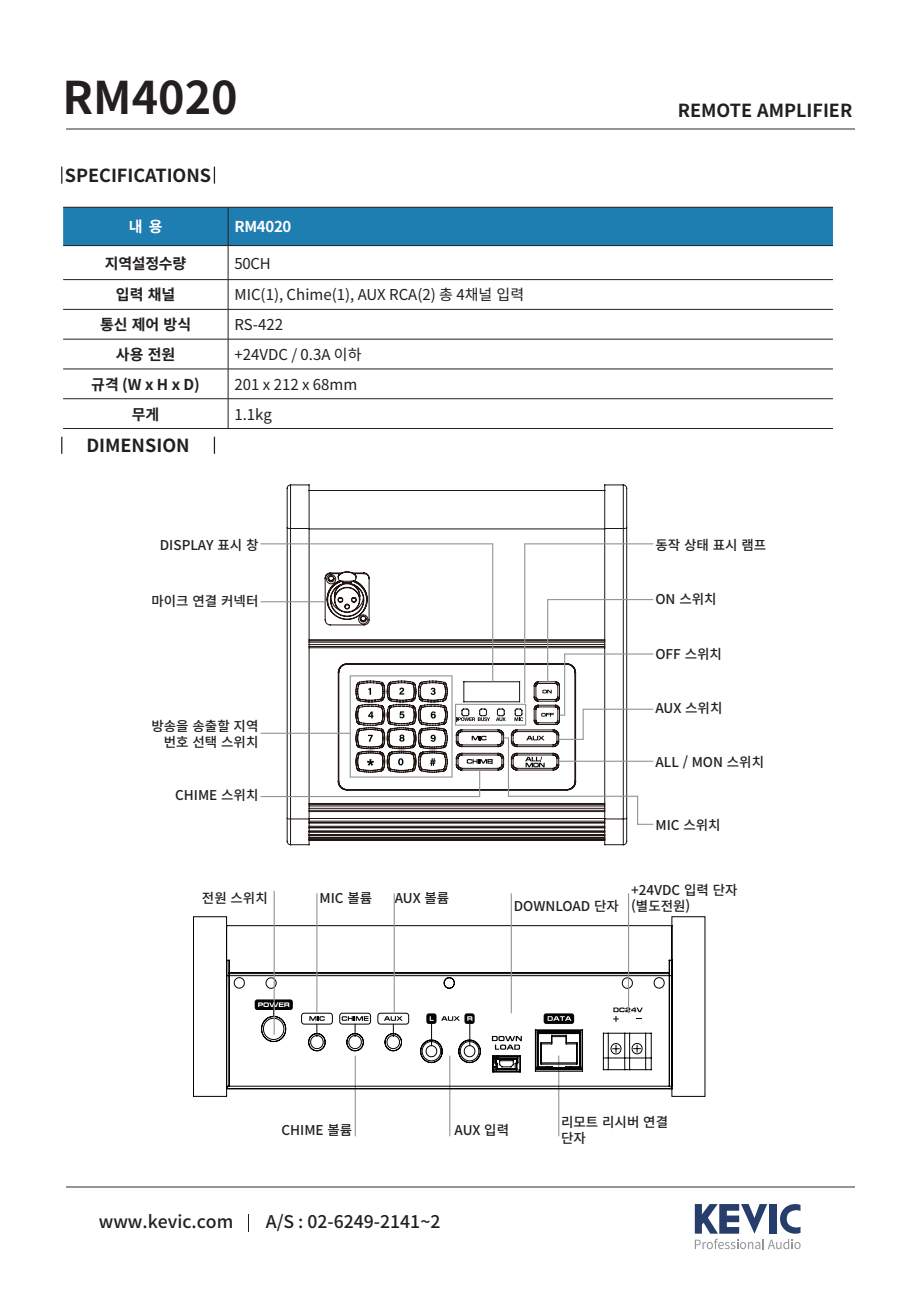
<style>
.page{position:relative;width:919px;height:1289px;background:#fff}
.page>*{position:absolute;margin:0;border:0;box-sizing:border-box;transform-origin:0 0}
.t1{font:700 45px "Noto Sans CJ Kkr";color:#231f20}
.t2{font:700 18px "Noto Sans CJ Kkr";color:#231f20}
.t3{font:500 17.4px "Noto Sans CJ Kkr";color:#231f20}
.t4{font:15px "Noto Sans CJ Kkr";color:#231f20}
.t5{font:700 15px "Noto Sans CJ Kkr";color:#231f20}
.t6{font:700 15px "Noto Sans CJ Kkr";letter-spacing:-.02em;color:#fff}
.t7{font:500 13.5px/16.2px "Noto Sans CJ Kkr";color:#231f20}
</style>
<div class="page">
<svg style="left:694px;top:1204px;width:106px;height:45px"></svg>
<svg style="left:248px;top:1214px;width:1px;height:17px"></svg>
<hr style="left:66px;top:128px;width:788px;height:2px;background:#939598">
<hr style="left:66px;top:1186px;width:788px;height:2px;background:#939598">
<svg style="left:61px;top:167px;width:1px;height:17px"></svg>
<svg style="left:214px;top:167px;width:1px;height:17px"></svg>
<svg style="left:61px;top:437px;width:1px;height:17px"></svg>
<svg style="left:214px;top:437px;width:1px;height:17px"></svg>
<div style="left:63px;top:208px;width:769px;height:37px;background:#1e7db1"></div>
<hr style="left:228px;top:208px;width:1px;height:37px;background:#231f20">
<hr style="left:63px;top:245px;width:165px;height:1px;background:#231f20">
<hr style="left:228px;top:245px;width:604px;height:1px;background:#231f20">
<hr style="left:228px;top:246px;width:1px;height:33px;background:#231f20">
<svg style="left:228px;top:280px;width:1px;height:29px"></svg>
<hr style="left:228px;top:309px;width:1px;height:30px;background:#231f20">
<hr style="left:228px;top:339px;width:1px;height:30px;background:#231f20">
<svg style="left:228px;top:370px;width:1px;height:58px"></svg>
<hr style="left:63px;top:207px;width:165px;height:1px;background:#231f20">
<hr style="left:228px;top:207px;width:604px;height:1px;background:#231f20">
<hr style="left:63px;top:279px;width:165px;height:1px;background:#231f20">
<hr style="left:228px;top:279px;width:604px;height:1px;background:#231f20">
<hr style="left:63px;top:309px;width:165px;height:1px;background:#231f20">
<hr style="left:228px;top:309px;width:604px;height:1px;background:#231f20">
<hr style="left:63px;top:339px;width:165px;height:1px;background:#231f20">
<hr style="left:228px;top:339px;width:604px;height:1px;background:#231f20">
<hr style="left:63px;top:369px;width:165px;height:1px;background:#231f20">
<hr style="left:228px;top:369px;width:604px;height:1px;background:#231f20">
<hr style="left:63px;top:398px;width:165px;height:1px;background:#231f20">
<hr style="left:228px;top:398px;width:604px;height:1px;background:#231f20">
<hr style="left:63px;top:428px;width:165px;height:1px;background:#231f20">
<hr style="left:228px;top:428px;width:604px;height:1px;background:#231f20">
<hr style="left:354px;top:1055px;width:2px;height:81px;background:#939598">
<hr style="left:449px;top:1055px;width:1px;height:81px;background:#939598">
<hr style="left:558px;top:1055px;width:1px;height:81px;background:#939598">
<svg style="left:193px;top:916px;width:512px;height:181px"></svg>
<svg style="left:492px;top:1035px;width:30px;height:14px"></svg>
<svg style="left:492px;top:1055px;width:29px;height:17px"></svg>
<hr style="left:273px;top:890px;width:2px;height:144px;background:#939598">
<hr style="left:316px;top:893px;width:1px;height:120px;background:#939598">
<hr style="left:393px;top:893px;width:2px;height:120px;background:#939598">
<hr style="left:628px;top:893px;width:1px;height:120px;background:#939598">
<hr style="left:510px;top:893px;width:2px;height:120px;background:#939598">
<svg style="left:286px;top:484px;width:341px;height:361px"></svg>
<svg style="left:260px;top:542px;width:394px;height:283px"></svg>
<h1 class="t1" style="left:62px;top:72px;width:177px">RM4020</h1>
<h2 class="t2" style="left:65px;top:165px;width:148px">SPECIFICATIONS</h2>
<p class="t6" style="left:129px;top:218px;width:35px">내 용</p>
<p class="t6" style="left:234px;top:218px;width:58px">RM4020</p>
<p class="t5" style="left:105px;top:254px;width:83px">지역설정수량</p>
<p class="t4" style="left:234px;top:254px;width:38px">50CH</p>
<p class="t5" style="left:116px;top:286px;width:61px">입력 채널</p>
<p class="t4" style="left:234px;top:286px;width:291px">MIC(1), Chime(1), AUX RCA(2) 총 4채널 입력</p>
<p class="t5" style="left:100px;top:316px;width:93px">통신 제어 방식</p>
<p class="t4" style="left:234px;top:316px;width:50px">RS-422</p>
<p class="t5" style="left:116px;top:346px;width:61px">사용 전원</p>
<p class="t4" style="left:234px;top:346px;width:128px">+24VDC / 0.3A 이하</p>
<p class="t5" style="left:91px;top:376px;width:110px">규격 (W x H x D)</p>
<p class="t4" style="left:234px;top:376px;width:124px">201 x 212 x 68mm</p>
<p class="t5" style="left:132px;top:405px;width:29px">무게</p>
<p class="t4" style="left:234px;top:405px;width:39px">1.1kg</p>
<h2 class="t2" style="left:86px;top:435px;width:105px">DIMENSION</h2>
<h2 class="t2" style="left:677px;top:100px;width:176px">REMOTE AMPLIFIER</h2>
<p class="t7" style="left:160px;top:537px;width:100px">DISPLAY 표시 창</p>
<p class="t7" style="left:151px;top:593px;width:108px">마이크 연결 커넥터</p>
<p class="t7" style="left:151px;top:718px;width:108px;text-align:right">방송을 송출할 지역 번호 선택 스위치</p>
<p class="t7" style="left:175px;top:787px;width:85px">CHIME 스위치</p>
<p class="t7" style="left:202px;top:890px;width:67px">전원 스위치</p>
<p class="t7" style="left:319px;top:890px;width:54px">MIC 볼륨</p>
<p class="t7" style="left:394px;top:890px;width:56px">AUX 볼륨</p>
<p class="t7" style="left:655px;top:537px;width:112px">동작 상태 표시 램프</p>
<p class="t7" style="left:655px;top:591px;width:63px">ON 스위치</p>
<p class="t7" style="left:655px;top:646px;width:68px">OFF 스위치</p>
<p class="t7" style="left:655px;top:700px;width:69px">AUX 스위치</p>
<p class="t7" style="left:655px;top:754px;width:110px">ALL / MON 스위치</p>
<p class="t7" style="left:655px;top:817px;width:67px">MIC 스위치</p>
<p class="t7" style="left:514px;top:898px;width:107px">DOWNLOAD 단자</p>
<p class="t7" style="left:631px;top:881px;width:108px">+24VDC 입력 단자 (별도전원)</p>
<p class="t7" style="left:281px;top:1121px;width:72px">CHIME 볼륨</p>
<p class="t7" style="left:561px;top:1113px;width:108px">리모트 리시버 연결 단자</p>
<p class="t7" style="left:454px;top:1121px;width:56px">AUX 입력</p>
<p class="t3" style="left:99px;top:1211px;width:136px">www.kevic.com</p>
<p class="t3" style="left:266px;top:1211px;width:176px">A/S : 02-6249-2141~2</p>
</div>
